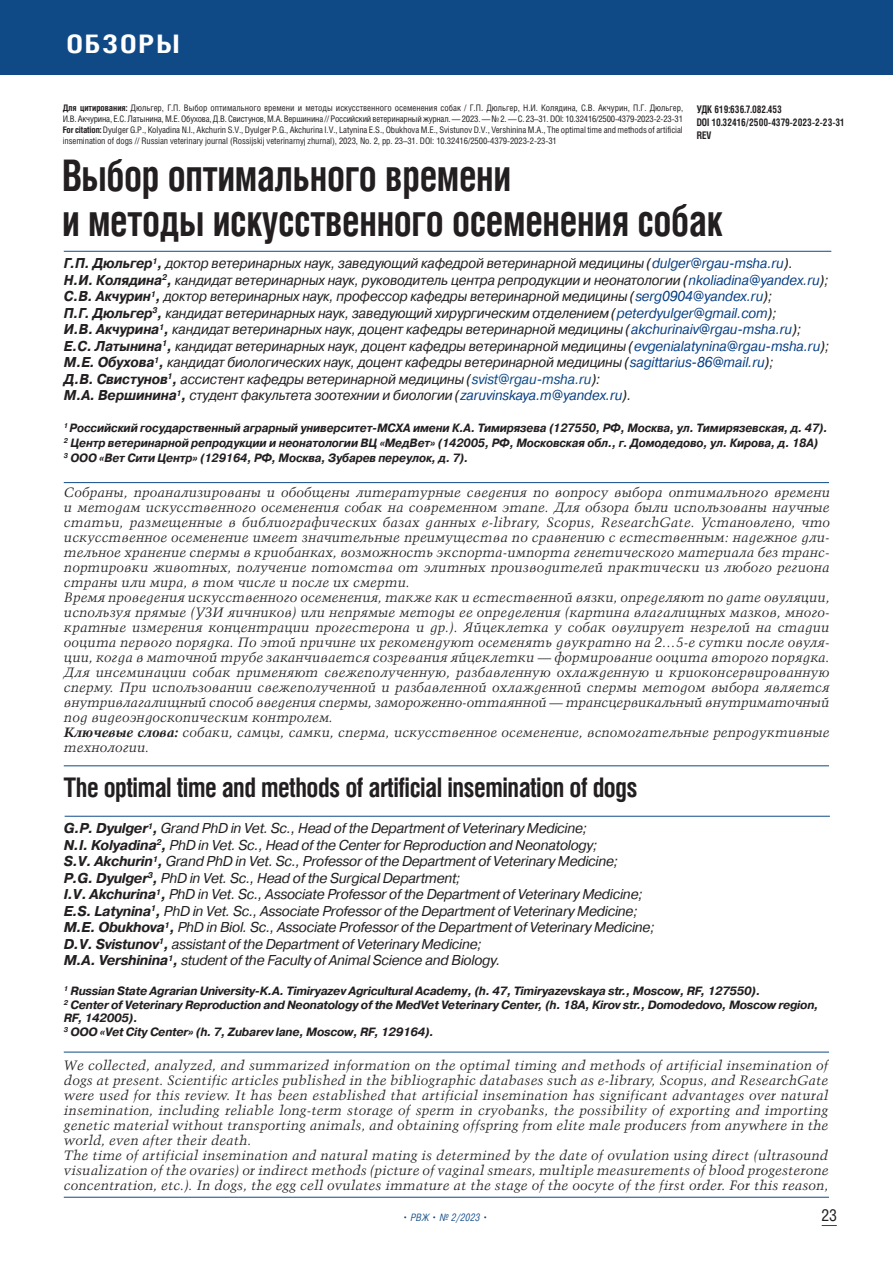
<style>
.page{position:relative;width:893px;height:1263px;background:#fff}
.page>*{position:absolute;margin:0;border:0;box-sizing:border-box;transform-origin:0 0}
.t1{font:700 43.5px/45px "Helios Cond";letter-spacing:-.01em;color:#231f20;scale:.87 1}
.t2{font:700 27px "Helios Cond";letter-spacing:-.02em;color:#231f20;scale:.93 1}
.t3{font:700 25.5px "Helios Cond";letter-spacing:.06em;color:#fff;scale:1.17 1}
.t4{font:16.5px "Helios Cond";color:#231f20}
.t5{font:italic 14.25px/16.5px "Pragmatica C";letter-spacing:-.01em;color:#231f20;scale:.93 1}
.t6{font:italic 14.25px/16.5px "Pragmatica C";letter-spacing:-.01em;color:#231f20}
.t7{font:italic 13.5px/15px "Talisman";letter-spacing:.01em;color:#231f20}
.t8{font:italic 700 12px/13.5px "Pragmatica C";letter-spacing:-.02em;color:#231f20}
.t9{font:italic 700 12px/15px "Pragmatica C";letter-spacing:-.02em;color:#231f20;scale:.93 1}
.t10{font:700 10.5px/12.6px "Helios Cond";color:#231f20;scale:.9 1}
.t11{font:italic 300 10.5px "Pragmatica Cond";letter-spacing:.02em;color:#0f4a87}
.t12{font:9px/10.8px "Helios Cond";letter-spacing:-.01em;color:#231f20;text-align:justify}
.s1{font-weight:700}
.s2{color:#094085}
.s3{color:#0f4a87}
</style>
<div class="page">
<svg style="left:822px;top:1225px;width:15px;height:1px"></svg>
<hr style="left:64px;top:251px;width:767px;height:1px;background:#0f4a87">
<hr style="left:64px;top:482px;width:765px;height:1px;background:#0f4a87">
<hr style="left:64px;top:765px;width:765px;height:1px;background:#0f4a87">
<hr style="left:65px;top:816px;width:765px;height:1px;background:#0f4a87">
<hr style="left:64px;top:1052px;width:765px;height:1px;background:#0f4a87">
<hr style="left:64px;top:1197px;width:765px;height:1px;background:#0f4a87">
<div style="left:0;top:0;width:893px;height:74px;background:#0f4a87"></div>
<h3 class="t3" style="left:67px;top:28px;width:98px">ОБЗОРЫ</h3>
<p class="t12" style="left:63px;top:103px;width:622px"><span class="s1">Для цитирования:</span> Дюльгер, Г.П. Выбор оптимального времени и методы искусственного осеменения собак / Г.П. Дюльгер, Н.И. Колядина, С.В. Акчурин, П.Г. Дюльгер, И.В. Акчурина, Е.С. Латынина, М.Е. Обухова, Д.В. Свистунов, М.А. Вершинина // Российский ветеринарный журнал. — 2023. — № 2. — С. 23–31. DOI: 10.32416/2500-4379-2023-2-23-31<br><span class="s1">For citation:</span> Dyulger G.P., Kolyadina N.I., Akchurin S.V., Dyulger P.G., Akchurina I.V., Latynina E.S., Obukhova M.E., Svistunov D.V., Vershinina M.A., The optimal time and methods of artificial insemination of dogs // Russian veterinary journal (Rossijskij veterinarnyj zhurnal), 2023, No. 2, pp. 23–31. DOI: 10.32416/2500-4379-2023-2-23-31</p>
<p class="t10" style="left:697px;top:103px;width:166px">УДК 619:636.7.082.453<br>DOI 10.32416/2500-4379-2023-2-23-31<br>REV</p>
<h1 class="t1" style="left:62px;top:152px;width:761px">Выбор оптимального времени<br>и методы искусственного осеменения собак</h1>
<p class="t5" style="left:64px;top:255px;width:824px"><span class="s1">Г.П. Дюльгер</span><sup>1</sup><span class="s1">,</span> доктор ветеринарных наук, заведующий кафедрой ветеринарной медицины (<span class="s2">dulger@rgau-msha.ru</span>).<br><span class="s1">Н.И. Колядина</span><sup>2</sup><span class="s1">,</span> кандидат ветеринарных наук, руководитель центра репродукции и неонатологии (<span class="s2">nkoliadina@yandex.ru</span>); <span class="s1">С.В. Акчурин</span><sup>1</sup><span class="s1">,</span> доктор ветеринарных наук, профессор кафедры ветеринарной медицины (<span class="s2">serg0904@yandex.ru</span>);<br><span class="s1">П.Г. Дюльгер</span><sup>3</sup><span class="s1">,</span> кандидат ветеринарных наук, заведующий хирургическим отделением (<span class="s2">peterdyulger@gmail.com</span>);<br><span class="s1">И.В. Акчурина</span><sup>1</sup><span class="s1">,</span> кандидат ветеринарных наук, доцент кафедры ветеринарной медицины (<span class="s2">akchurinaiv@rgau-msha.ru</span>); <span class="s1">Е.С. Латынина</span><sup>1</sup><span class="s1">,</span> кандидат ветеринарных наук, доцент кафедры ветеринарной медицины (<span class="s2">evgenialatynina@rgau-msha.ru</span>); <span class="s1">М.Е. Обухова</span><sup>1</sup><span class="s1">,</span> кандидат биологических наук, доцент кафедры ветеринарной медицины (<span class="s2">sagittarius-86@mail.ru</span>);<br><span class="s1">Д.В. Свистунов</span><sup>1</sup><span class="s1">,</span> ассистент кафедры ветеринарной медицины (<span class="s3">svist@rgau-msha.ru</span>):<br><span class="s1">М.А. Вершинина</span><sup>1</sup><span class="s1">,</span> студент факультета зоотехнии и биологии (<span class="s2">zaruvinskaya.m@yandex.ru</span>).</p>
<p class="t9" style="left:64px;top:420px;width:823px"><sup>1</sup> Российский государственный аграрный университет-МСХА имени К.А. Тимирязева (127550, РФ, Москва, ул. Тимирязевская, д. 47).<br><sup>2</sup> Центр ветеринарной репродукции и неонатологии ВЦ «МедВет» (142005, РФ, Московская обл., г. Домодедово, ул. Кирова, д. 18А)<br><sup>3</sup> ООО «Вет Сити Центр» (129164, РФ, Москва, Зубарев переулок, д. 7).</p>
<p class="t7" style="left:64px;top:485px;width:768px">Собраны, проанализированы и обобщены литературные сведения по вопросу выбора оптимального времени и методам искусственного осеменения собак на современном этапе. Для обзора были использованы научные статьи, размещенные в библиографических базах данных e-library, Scopus, ResearchGate. Установлено, что искусственное осеменение имеет значительные преимущества по сравнению с естественным: надежное дли&shy;тельное хранение спермы в криобанках, возможность экспорта-импорта генетического материала без транс&shy;портировки животных, получение потомства от элитных производителей практически из любого региона страны или мира, в том числе и после их смерти.<br>Время проведения искусственного осеменения, также как и естественной вязки, определяют по дате овуляции, используя прямые (УЗИ яичников) или непрямые методы ее определения (картина влагалищных мазков, много&shy;кратные измерения концентрации прогестерона и др.). Яйцеклетка у собак овулирует незрелой на стадии ооцита первого порядка. По этой причине их рекомендуют осеменять двукратно на 2…5-е сутки после овуля&shy;ции, когда в маточной трубе заканчивается созревания яйцеклетки — формирование ооцита второго порядка.<br>Для инсеминации собак применяют свежеполученную, разбавленную охлажденную и криоконсервированную сперму. При использовании свежеполученной и разбавленной охлажденной спермы методом выбора является внутривлагалищный способ введения спермы, замороженно-оттаянной — трансцервикальный внутриматочный под видеоэндоскопическим контролем.<br><span class="s1">Ключевые слова:</span> собаки, самцы, самки, сперма, искусственное осеменение, вспомогательные репродуктивные технологии.</p>
<h2 class="t2" style="left:64px;top:771px;width:619px">The optimal time and methods of artificial insemination of dogs</h2>
<p class="t6" style="left:64px;top:820px;width:592px"><span class="s1">G.P. Dyulger</span><sup>1</sup><span class="s1">,</span> Grand PhD in Vet. Sc., Head of the Department of Veterinary Medicine;<br><span class="s1">N.I. Kolyadina</span><sup>2</sup><span class="s1">,</span> PhD in Vet. Sc., Head of the Center for Reproduction and Neonatology;<br><span class="s1">S.V. Akchurin</span><sup>1</sup><span class="s1">,</span> Grand PhD in Vet. Sc., Professor of the Department of Veterinary Medicine;<br><span class="s1">P.G. Dyulger</span><sup>3</sup><span class="s1">,</span> PhD in Vet. Sc., Head of the Surgical Department;<br><span class="s1">I.V. Akchurina</span><sup>1</sup><span class="s1">,</span> PhD in Vet. Sc., Associate Professor of the Department of Veterinary Medicine; <span class="s1">E.S. Latynina</span><sup>1</sup><span class="s1">,</span> PhD in Vet. Sc., Associate Professor of the Department of Veterinary Medicine; <span class="s1">M.E. Obukhova</span><sup>1</sup><span class="s1">,</span> PhD in Biol. Sc., Associate Professor of the Department of Veterinary Medicine; <span class="s1">D.V. Svistunov</span><sup>1</sup><span class="s1">,</span> assistant of the Department of Veterinary Medicine;<br><span class="s1">M.A. Vershinina</span><sup>1</sup><span class="s1">,</span> student of the Faculty of Animal Science and Biology.</p>
<p class="t8" style="left:64px;top:984px;width:756px"><sup>1</sup> Russian State Agrarian University-K.A. Timiryazev Agricultural Academy, (h. 47, Timiryazevskaya str., Moscow, RF, 127550).<br><sup>2</sup> Center of Veterinary Reproduction and Neonatology of the MedVet Veterinary Center, (h. 18A, Kirov str., Domodedovo, Moscow region, RF, 142005).<br><sup>3</sup> OOO «Vet City Center» (h. 7, Zubarev lane, Moscow, RF, 129164).</p>
<p class="t7" style="left:64px;top:1058px;width:766px">We collected, analyzed, and summarized information on the optimal timing and methods of artificial insemination of dogs at present. Scientific articles published in the bibliographic databases such as e-library, Scopus, and ResearchGate were used for this review. It has been established that artificial insemination has significant advantages over natural insemination, including reliable long-term storage of sperm in cryobanks, the possibility of exporting and importing genetic material without transporting animals, and obtaining offspring from elite male producers from anywhere in the world, even after their death.<br>The time of artificial insemination and natural mating is determined by the date of ovulation using direct (ultrasound visualization of the ovaries) or indirect methods (picture of vaginal smears, multiple measurements of blood progesterone concentration, etc.). In dogs, the egg cell ovulates immature at the stage of the oocyte of the first order. For this reason,</p>
<p class="t11" style="left:403px;top:1211px;width:86px">• РВЖ • № 2/2023 •</p>
<p class="t4" style="left:821px;top:1205px;width:17px">23</p>
</div>
